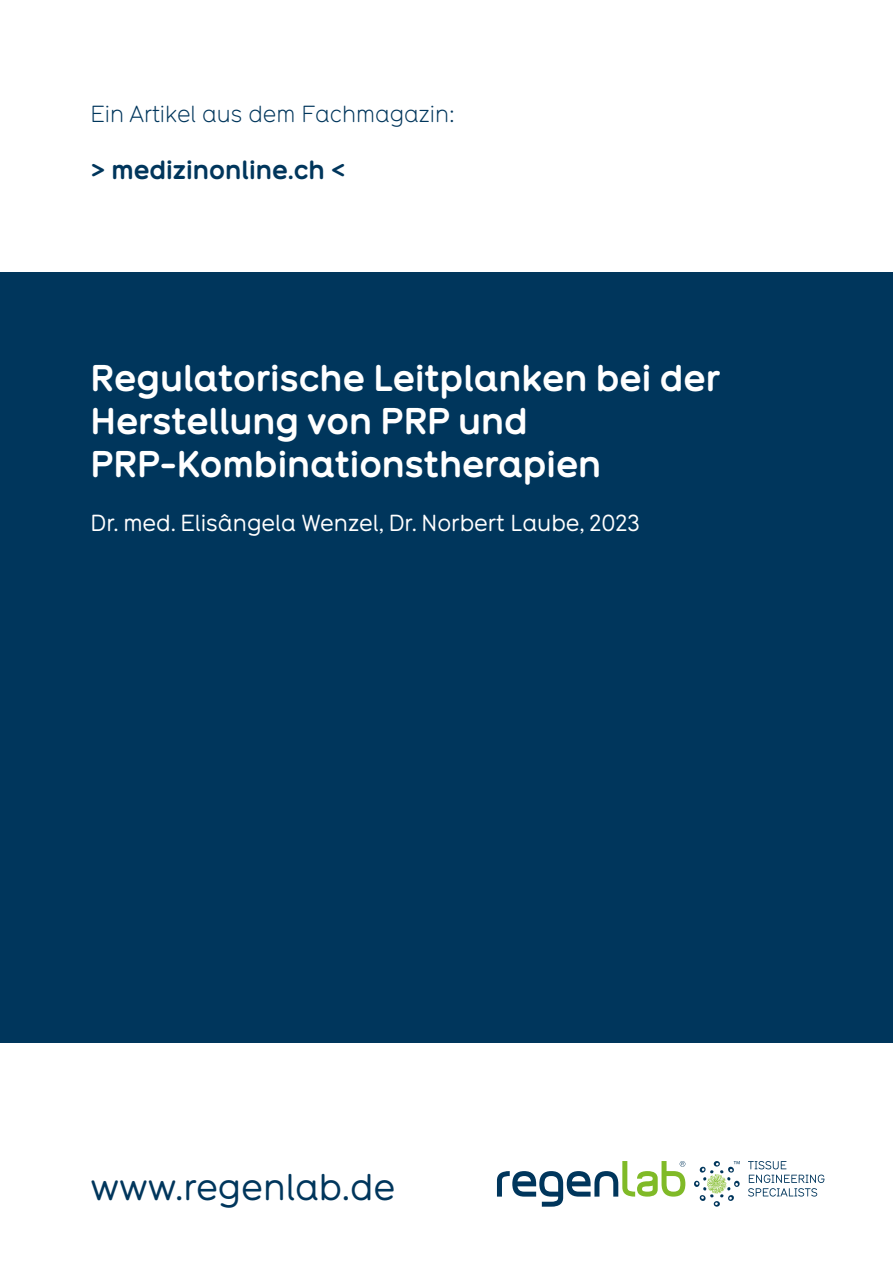
<style>
.page{position:relative;width:893px;height:1263px;background:#fff}
.page>*{position:absolute;margin:0;border:0;box-sizing:border-box;transform-origin:0 0}
.t1{font:700 36px/43.2px "Typ 1451 LL";color:#fff}
.t2{font:36px "Typ 1451 LL";color:#00365c}
.t3{font:700 25.5px "Typ 1451 LL";color:#00365c}
.t4{font:22.5px "Typ 1451 LL";color:#fff}
.t5{font:300 22.5px "Typ 1451 LL";color:#00365c}
</style>
<div class="page">
<div style="left:0;top:273px;width:893px;height:770px;background:#00365c"></div>
<svg style="left:497px;top:1161px;width:188px;height:46px"></svg>
<svg style="left:694px;top:1161px;width:46px;height:46px"></svg>
<svg style="left:748px;top:1161px;width:76px;height:35px"></svg>
<p class="t5" style="left:91px;top:98px;width:366px">Ein Artikel aus dem Fachmagazin:</p>
<p class="t3" style="left:91px;top:149px;width:257px">&gt; medizinonline.ch &lt;</p>
<p class="t1" style="left:91px;top:354px;width:631px">Regulatorische Leitplanken bei der<br>Herstellung von PRP und<br>PRP-Kombinationstherapien</p>
<p class="t4" style="left:91px;top:506px;width:551px">Dr. med. Elisângela Wenzel, Dr. Norbert Laube, 2023</p>
<p class="t2" style="left:91px;top:1161px;width:306px">www.regenlab.de</p>
</div>
